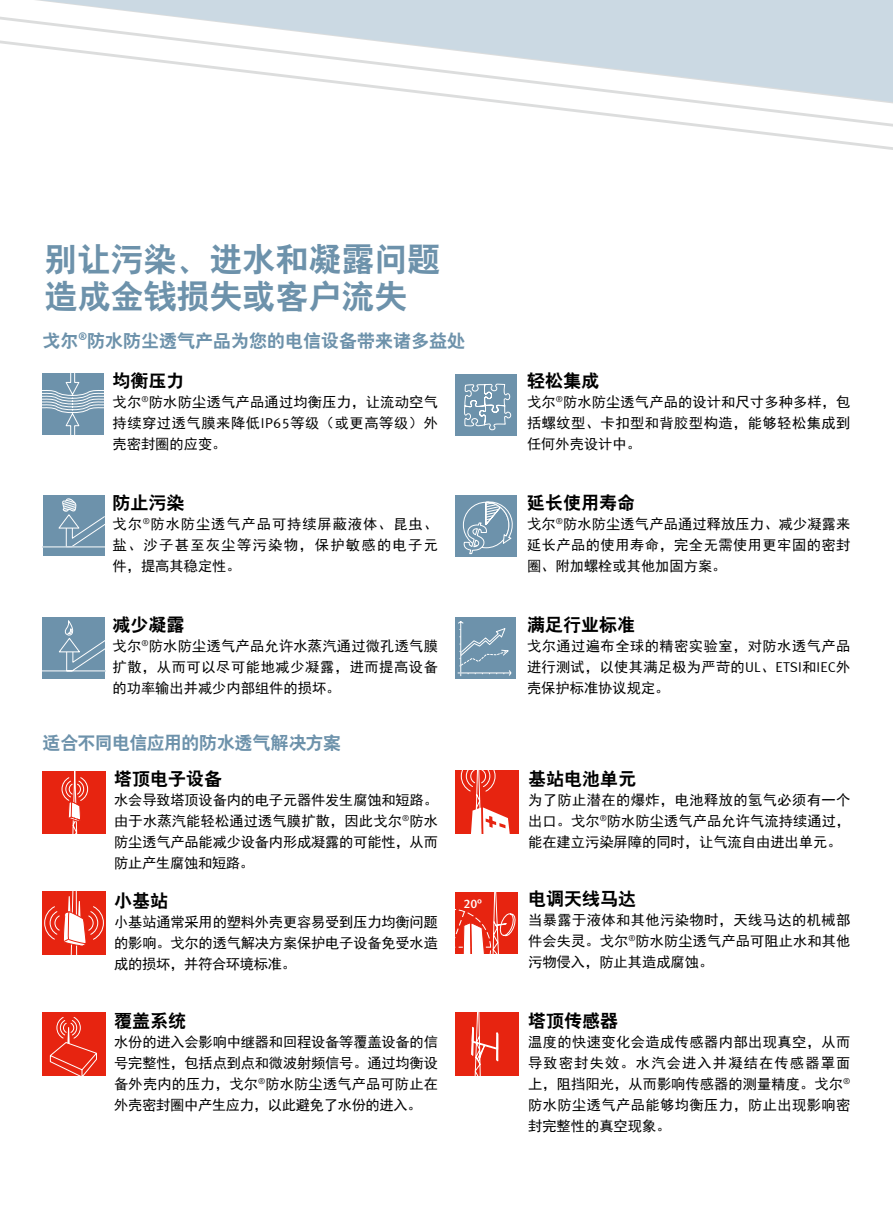
<style>
.page{position:relative;width:893px;height:1212px;background:#fff}
.page>*{position:absolute;margin:0;border:0;box-sizing:border-box;transform-origin:0 0}
.t1{font:33px/37.5px "H Yb 2 gj";color:#6d92ab}
.t2{font:18px "H Yb 2 gj";color:#000}
.t3{font:18px "H Yb 2 gj";color:#6d92ab}
.t4{font:18px "H Yb 2 gj";letter-spacing:-.02em;color:#6d92ab}
.t5{font:14.25px/21px "Sim Hei";letter-spacing:.01em;color:#000;text-align:justify}
.t6{font:13.65px "Meta Medium LF";color:#fff}
.t7{font:12.45px "Meta Medium LF";color:#fff}
.s1{font-family:"Meta Normal LF"}
</style>
<div class="page">
<div style="left:455px;top:1013px;width:63px;height:63px;background:#e72410"></div>
<svg style="left:471px;top:1013px;width:28px;height:63px"></svg>
<svg style="left:40px;top:0;width:853px;height:102px;fill:#d1dae3"></svg>
<svg style="left:43px;top:373px;width:61px;height:62px;background:#82a1b7"></svg>
<div style="left:455px;top:617px;width:61px;height:62px;background:#6d92ab"></div>
<svg style="left:457px;top:621px;width:55px;height:56px"></svg>
<div style="left:455px;top:495px;width:62px;height:61px;background:#6d92ab"></div>
<svg style="left:461px;top:501px;width:56px;height:56px"></svg>
<div style="left:455px;top:374px;width:62px;height:61px;background:#6d92ab"></div>
<svg style="left:461px;top:383px;width:56px;height:53px"></svg>
<svg style="left:43px;top:617px;width:62px;height:62px;background:#7799b0"></svg>
<div style="left:43px;top:495px;width:61px;height:61px;background:#6d92ab"></div>
<svg style="left:43px;top:498px;width:62px;height:58px"></svg>
<svg style="left:43px;top:771px;width:63px;height:63px;background:#e93725"></svg>
<div style="left:455px;top:892px;width:63px;height:62px;background:#e72410"></div>
<svg style="left:455px;top:892px;width:61px;height:62px"></svg>
<div style="left:455px;top:770px;width:63px;height:63px;background:#e72410"></div>
<svg style="left:461px;top:770px;width:49px;height:63px"></svg>
<div style="left:43px;top:1013px;width:63px;height:63px;background:#e72410"></div>
<svg style="left:50px;top:1017px;width:47px;height:59px"></svg>
<div style="left:43px;top:892px;width:63px;height:63px;background:#e72410"></div>
<svg style="left:44px;top:892px;width:60px;height:63px"></svg>
<h1 class="t1" style="left:44px;top:240px;width:397px">别让污染、进水和凝露问题造成金钱损失或客户流失</h1>
<p class="t3" style="left:43px;top:332px;width:424px">戈尔<sup>®</sup>防水防尘透气产品为您的电信设备带来诸多益处</p>
<p class="t2" style="left:113px;top:371px;width:73px">均衡压力</p>
<p class="t5" style="left:113px;top:391px;width:327px">戈尔<sup>®</sup>防水防尘透气产品通过均衡压力，让流动空气持续穿过透气膜来降低<span class="s1">IP65</span>等级（或更高等级）外壳密封圈的应变。</p>
<p class="t2" style="left:113px;top:493px;width:73px">防止污染</p>
<p class="t5" style="left:113px;top:513px;width:327px">戈尔<sup>®</sup>防水防尘透气产品可持续屏蔽液体、昆虫、盐、沙子甚至灰尘等污染物，保护敏感的电子元件，提高其稳定性。</p>
<p class="t2" style="left:113px;top:615px;width:73px">减少凝露</p>
<p class="t5" style="left:113px;top:635px;width:327px">戈尔<sup>®</sup>防水防尘透气产品允许水蒸汽通过微孔透气膜扩散，从而可以尽可能地减少凝露，进而提高设备的功率输出并减少内部组件的损坏。</p>
<p class="t4" style="left:43px;top:733px;width:300px">适合不同电信应用的防水透气解决方案</p>
<p class="t2" style="left:114px;top:769px;width:109px">塔顶电子设备</p>
<p class="t5" style="left:114px;top:789px;width:325px">水会导致塔顶设备内的电子元器件发生腐蚀和短路。由于水蒸汽能轻松通过透气膜扩散，因此戈尔<sup>®</sup>防水防尘透气产品能减少设备内形成凝露的可能性，从而防止产生腐蚀和短路。</p>
<p class="t2" style="left:114px;top:891px;width:55px">小基站</p>
<p class="t5" style="left:114px;top:911px;width:325px">小基站通常采用的塑料外壳更容易受到压力均衡问题的影响。戈尔的透气解决方案保护电子设备免受水造成的损坏，并符合环境标准。</p>
<p class="t2" style="left:114px;top:1011px;width:73px">覆盖系统</p>
<p class="t5" style="left:114px;top:1031px;width:325px">水份的进入会影响中继器和回程设备等覆盖设备的信号完整性，包括点到点和微波射频信号。通过均衡设备外壳内的压力，戈尔<sup>®</sup>防水防尘透气产品可防止在外壳密封圈中产生应力，以此避免了水份的进入。</p>
<p class="t7" style="left:463px;top:897px;width:20px">20°</p>
<p class="t6" style="left:459px;top:897px;width:22px">20°</p>
<p class="t2" style="left:527px;top:371px;width:73px">轻松集成</p>
<p class="t5" style="left:527px;top:391px;width:325px">戈尔<sup>®</sup>防水防尘透气产品的设计和尺寸多种多样，包括螺纹型、卡扣型和背胶型构造，能够轻松集成到任何外壳设计中。</p>
<p class="t2" style="left:527px;top:493px;width:109px">延长使用寿命</p>
<p class="t5" style="left:527px;top:513px;width:325px">戈尔<sup>®</sup>防水防尘透气产品通过释放压力、减少凝露来延长产品的使用寿命，完全无需使用更牢固的密封圈、附加螺栓或其他加固方案。</p>
<p class="t2" style="left:527px;top:615px;width:109px">满足行业标准</p>
<p class="t5" style="left:527px;top:635px;width:325px">戈尔通过遍布全球的精密实验室，对防水透气产品进行测试，以使其满足极为严苛的<span class="s1">UL</span>、<span class="s1">ETSI</span>和<span class="s1">IEC</span>外壳保护标准协议规定。</p>
<p class="t2" style="left:528px;top:769px;width:109px">基站电池单元</p>
<p class="t5" style="left:528px;top:789px;width:324px">为了防止潜在的爆炸，电池释放的氢气必须有一个出口。戈尔<sup>®</sup>防水防尘透气产品允许气流持续通过，能在建立污染屏障的同时，让气流自由进出单元。</p>
<p class="t2" style="left:528px;top:889px;width:109px">电调天线马达</p>
<p class="t5" style="left:528px;top:909px;width:324px">当暴露于液体和其他污染物时，天线马达的机械部件会失灵。戈尔<sup>®</sup>防水防尘透气产品可阻止水和其他污物侵入，防止其造成腐蚀。</p>
<p class="t2" style="left:528px;top:1011px;width:91px">塔顶传感器</p>
<p class="t5" style="left:528px;top:1031px;width:324px">温度的快速变化会造成传感器内部出现真空，从而导致密封失效。水汽会进入并凝结在传感器罩面上，阻挡阳光，从而影响传感器的测量精度。戈尔<sup>®</sup>防水防尘透气产品能够均衡压力，防止出现影响密封完整性的真空现象。</p>
</div>
